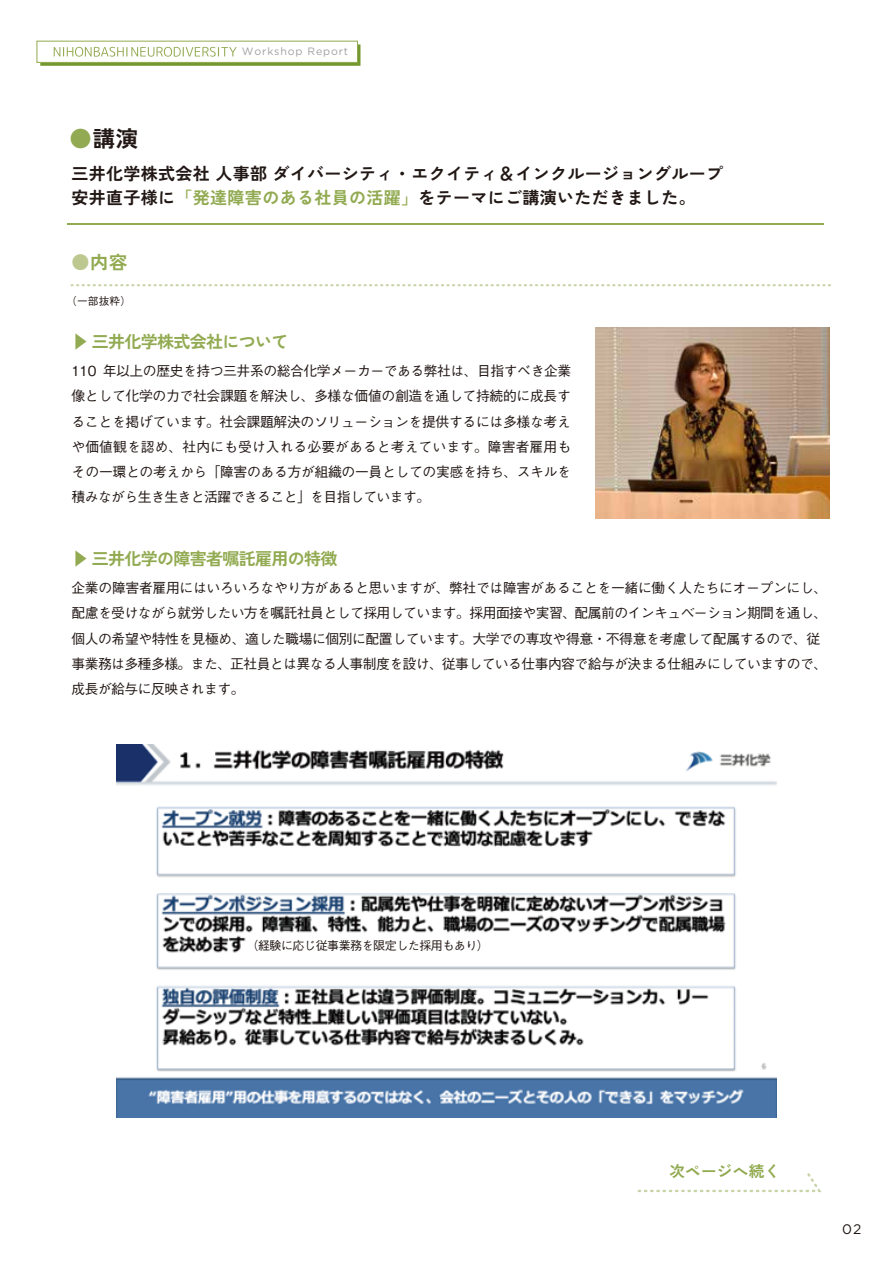
<style>
.page{position:relative;width:893px;height:1263px;background:#fff}
.page>*{position:absolute;margin:0;border:0;box-sizing:border-box;transform-origin:0 0}
.t1{font:700 22.35px "Zen Kaku Gothic New";color:#221815}
.t2{font:700 18px "Zen Kaku Gothic New";color:#92aa51}
.t3{font:700 16.95px/24.6px "Zen Kaku Gothic New";letter-spacing:.02em;color:#221815}
.t4{font:700 16.95px "Zen Kaku Gothic New";letter-spacing:-.04em;color:#92aa51}
.t5{font:700 15.6px "Zen Kaku Gothic New";letter-spacing:.02em;color:#92aa51}
.t6{font:500 13.8px/25px "Gothic BBB Pro";letter-spacing:-.04em;color:#221815}
.t7{font:13.8px "Gotham";color:#221815}
.t8{font:500 12px "Gothic BBB Pro";letter-spacing:-.04em;color:#221815}
.t9{font:10.65px "Gotham";letter-spacing:.08em;color:#9fa0a0}
.t10{font:500 10.65px "Gothic BBB Pro";color:#221815}
.s1{color:#92aa51}
.s2{color:#bdc890}
.s3{font-family:"Koz Go Pr 6 N";font-weight:400}
</style>
<div class="page">
<img style="left:596px;top:327px;width:234px;height:191px">
<svg style="left:36px;top:40px;width:324px;height:26px"></svg>
<hr style="left:67px;top:223px;width:757px;height:1px;background:#92aa51">
<svg style="left:637px;top:1173px;width:184px;height:19px"></svg>
<svg style="left:71px;top:284px;width:760px;height:2px"></svg>
<img style="left:116px;top:744px;width:661px;height:373px">
<p class="t9" style="left:242px;top:45px;width:108px">Workshop Report</p>
<h1 class="t1" style="left:69px;top:124px;width:70px"><span class="s1">●</span>講演</h1>
<p class="t3" style="left:71px;top:161px;width:653px">三井化学株式会社 人事部 ダイバーシティ・エクイティ＆インクルージョングループ安井直子様に<span class="s1">「発達障害のある社員の活躍」</span>をテーマにご講演いただきました。</p>
<h2 class="t2" style="left:71px;top:251px;width:57px"><span class="s2">●</span>内容</h2>
<p class="t10" style="left:66px;top:293px;width:66px">（一部抜粋）</p>
<p class="t4" style="left:71px;top:331px;width:219px"><span class="s3">▶</span> 三井化学株式会社について</p>
<p class="t6" style="left:71px;top:357px;width:501px;text-align:justify">110 年以上の歴史を持つ三井系の総合化学メーカーである弊社は、目指すべき企業像として化学の力で社会課題を解決し、多様な価値の創造を通して持続的に成長することを掲げています。社会課題解決のソリューションを提供するには多様な考えや価値観を認め、社内にも受け入れる必要があると考えています。障害者雇用もその一環との考えから「障害のある方が組織の一員としての実感を持ち、スキルを積みながら生き生きと活躍できること」を目指しています。</p>
<p class="t4" style="left:71px;top:548px;width:268px"><span class="s3">▶</span> 三井化学の障害者嘱託雇用の特徴</p>
<p class="t6" style="left:71px;top:574px;width:757px">企業の障害者雇用にはいろいろなやり方があると思いますが、弊社では障害があることを一緒に働く人たちにオープンにし、配慮を受けながら就労したい方を嘱託社員として採用しています。採用面接や実習、配属前のインキュベーション期間を通し、個人の希望や特性を見極め、適した職場に個別に配置しています。大学での専攻や得意・不得意を考慮して配属するので、従事業務は多種多様。また、正社員とは異なる人事制度を設け、従事している仕事内容で給与が決まる仕組みにしていますので、成長が給与に反映されます。</p>
<p class="t8" style="left:247px;top:935px;width:244px">（経験に応じ従事業務を限定した採用もあり）</p>
<p class="t5" style="left:669px;top:1162px;width:112px">次ページへ続く</p>
<p class="t7" style="left:842px;top:1220px;width:21px">02</p>
</div>
